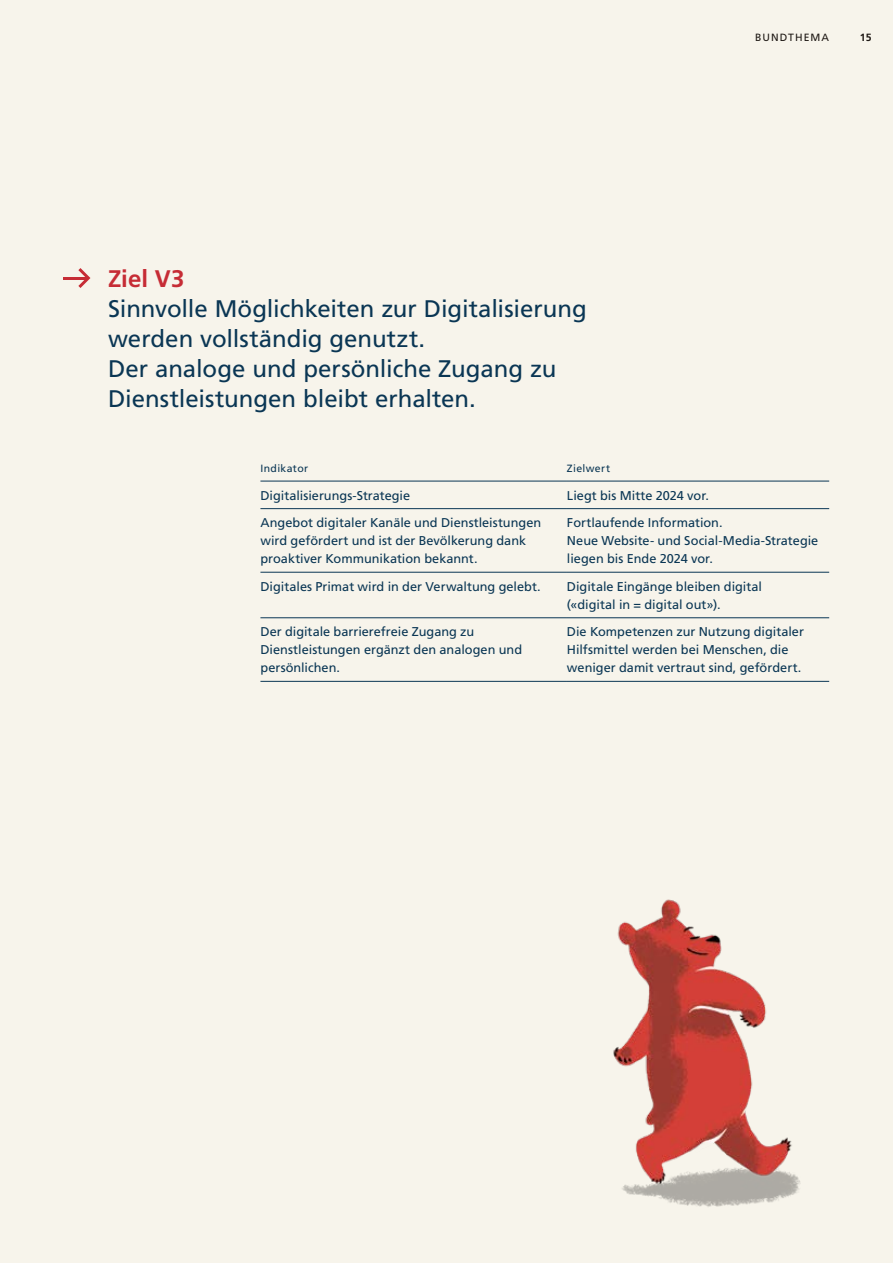
<style>
.page{position:relative;width:893px;height:1263px;background:#f7f4eb}
.page>*{position:absolute;margin:0;border:0;box-sizing:border-box;transform-origin:0 0}
.t1{font:24px/30px "Frutiger LT Std";letter-spacing:-.005em;color:#0a3654}
.t2{font:700 24px "Frutiger LT Std";color:#c62c35}
.t3{font:12.75px/18px "Frutiger LT Std";color:#0a3654}
.t4{font:10.5px "Frutiger LT Std";letter-spacing:.035em;color:#0a3654}
.t5{font:10.5px "Frutiger LT Std";color:#1e1814}
.t6{font:700 10.5px "Frutiger LT Std";color:#1e1814}
</style>
<div class="page">
<hr style="left:260px;top:481px;width:307px;height:1px;background:#0a3654">
<hr style="left:567px;top:481px;width:262px;height:1px;background:#0a3654">
<hr style="left:260px;top:508px;width:307px;height:1px;background:#0a3654">
<hr style="left:567px;top:508px;width:262px;height:1px;background:#0a3654">
<hr style="left:260px;top:572px;width:307px;height:1px;background:#0a3654">
<hr style="left:567px;top:572px;width:262px;height:1px;background:#0a3654">
<hr style="left:260px;top:617px;width:307px;height:1px;background:#0a3654">
<hr style="left:567px;top:617px;width:262px;height:1px;background:#0a3654">
<hr style="left:260px;top:681px;width:307px;height:1px;background:#0a3654">
<hr style="left:567px;top:681px;width:262px;height:1px;background:#0a3654">
<hr style="left:64px;top:277px;width:23px;height:2px;background:#c62c35">
<svg style="left:78px;top:268px;width:12px;height:20px"></svg>
<img style="left:614px;top:899px;width:187px;height:308px">
<h1 class="t2" style="left:108px;top:264px;width:78px">Ziel V3</h1>
<h1 class="t1" style="left:108px;top:294px;width:480px">Sinnvolle Möglichkeiten zur Digitalisierung werden vollständig genutzt.<br>Der analoge und persönliche Zugang zu Dienstleistungen bleibt erhalten.</h1>
<p class="t5" style="left:755px;top:32px;width:26px">Bundthema</p>
<p class="t6" style="left:860px;top:32px;width:13px">15</p>
<p class="t4" style="left:260px;top:462px;width:49px">I ndikator</p>
<p class="t4" style="left:567px;top:462px;width:45px">Zielwert</p>
<p class="t3" style="left:260px;top:486px;width:151px">Digitalisierungs-Strategie</p>
<p class="t3" style="left:567px;top:486px;width:144px">Liegt bis Mitte 2024 vor.</p>
<p class="t3" style="left:260px;top:514px;width:282px">Angebot digitaler Kanäle und Dienstleistungen wird gefördert und ist der Bevölkerung dank proaktiver Kommunikation bekannt.</p>
<p class="t3" style="left:567px;top:514px;width:253px">Fortlaufende I nformation.<br>Neue Website- und Social-Media-Strategie liegen bis Ende 2024 vor.</p>
<p class="t3" style="left:260px;top:577px;width:282px">Digitales Primat wird in der Verwaltung gelebt.</p>
<p class="t3" style="left:567px;top:577px;width:197px">Digitale Eingänge bleiben digital («digital in = digital out»).</p>
<p class="t3" style="left:260px;top:623px;width:263px">Der digitale barrierefreie Zugang zu<br>Dienstleistungen ergänzt den analogen und persönlichen.</p>
<p class="t3" style="left:567px;top:623px;width:239px">Die Kompetenzen zur Nutzung digitaler<br>Hilfsmittel werden bei Menschen, die weniger damit vertraut sind, gefördert.</p>
</div>
